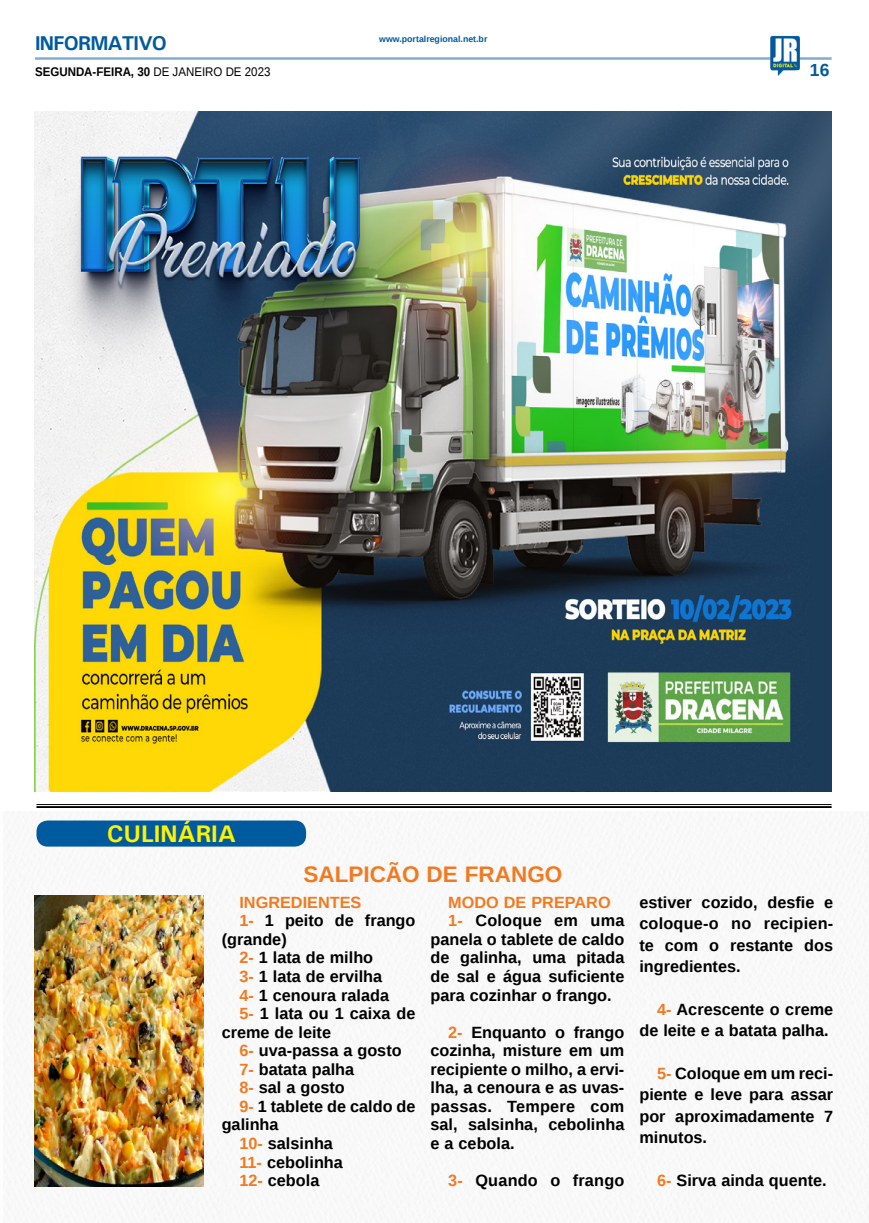
<style>
.page{position:relative;width:869px;height:1223px;background:#fff}
.page>*{position:absolute;margin:0;border:0;box-sizing:border-box;transform-origin:0 0}
.t1{font:700 24px "Univers";color:#fff200}
.TÍTULO{font:700 22.5px "Liberation Sans";color:#f17a21}
.TITULO_PG{font:700 20px "Univers";letter-spacing:-.04em;color:#005a9e}
.TÍTULO-2{font:700 17.5px "Liberation Sans";color:#005a9e}
.MATÉRIA{font:700 16.25px/18.5px "Liberation Sans";color:#000;text-align:justify}
.MATÉRIA-2{font:700 16.25px "Liberation Sans";color:#f17a21}
.DATA_PG{font:700 12.5px "Liberation Sans";color:#000;scale:.92 1}
.DATA_PG-2{font:700 8.75px "Liberation Sans";color:#005a9e}
.s1{font-weight:400}
.s2{color:#f17a21}
</style>
<div class="page">
<hr style="left:35px;top:57px;width:796px;height:3px;background:#005a9e">
<img style="left:769px;top:36px;width:30px;height:40px">
<img style="left:4px;top:811px;width:864px;height:411px">
<div style="left:36px;top:820px;width:270px;height:26px;background:#005b9e;border-radius:11px"></div>
<hr style="left:36px;top:804px;width:795px;height:1px;background:#000101">
<hr style="left:36px;top:806px;width:795px;height:2px;background:#000101">
<img style="left:34px;top:111px;width:797px;height:680px">
<img style="left:34px;top:896px;width:169px;height:290px">
<p class="TITULO_PG" style="left:35px;top:31px;width:133px">INFORMATIVO</p>
<p class="DATA_PG" style="left:35px;top:63px;width:257px">SEGUNDA-FEIRA, 30 <span class="s1">DE JANEIRO DE 2023</span></p>
<p class="DATA_PG-2" style="left:379px;top:33px;width:110px">www.portalregional.net.br</p>
<p class="TÍTULO-2" style="left:809px;top:58px;width:21px">16</p>
<p class="t1" style="left:107px;top:819px;width:130px">CULINÁRIA</p>
<p class="TÍTULO" style="left:303px;top:858px;width:260px">SALPICÃO DE FRANGO</p>
<p class="MATÉRIA-2" style="left:239px;top:891px;width:123px">INGREDIENTES</p>
<p class="MATÉRIA" style="left:221px;top:911px;width:195px;text-indent:18px"><span class="s2">1-</span> 1 peito de frango (grande)</p>
<p class="MATÉRIA" style="left:239px;top:948px;width:135px"><span class="s2">2-</span> 1 lata de milho</p>
<p class="MATÉRIA" style="left:239px;top:966px;width:144px"><span class="s2">3-</span> 1 lata de ervilha</p>
<p class="MATÉRIA" style="left:239px;top:985px;width:151px"><span class="s2">4-</span> 1 cenoura ralada</p>
<p class="MATÉRIA" style="left:221px;top:1003px;width:195px;text-indent:18px"><span class="s2">5-</span> 1 lata ou 1 caixa de creme de leite</p>
<p class="MATÉRIA" style="left:239px;top:1041px;width:164px"><span class="s2">6-</span> uva-passa a gosto</p>
<p class="MATÉRIA" style="left:239px;top:1059px;width:116px"><span class="s2">7-</span> batata palha</p>
<p class="MATÉRIA" style="left:239px;top:1078px;width:107px"><span class="s2">8-</span> sal a gosto</p>
<p class="MATÉRIA" style="left:221px;top:1096px;width:195px;text-indent:18px"><span class="s2">9-</span> 1 tablete de caldo de galinha</p>
<p class="MATÉRIA" style="left:239px;top:1133px;width:95px"><span class="s2">10-</span> salsinha</p>
<p class="MATÉRIA" style="left:239px;top:1152px;width:105px"><span class="s2">11-</span> cebolinha</p>
<p class="MATÉRIA" style="left:239px;top:1170px;width:81px"><span class="s2">12-</span> cebola</p>
<p class="MATÉRIA-2" style="left:448px;top:891px;width:164px">MODO DE PREPARO</p>
<p class="MATÉRIA" style="left:430px;top:911px;width:195px;text-indent:18px"><span class="s2">1-</span> Coloque em uma panela o tablete de caldo de galinha, uma pitada de sal e água suficiente para cozinhar o frango.</p>
<p class="MATÉRIA" style="left:430px;top:1022px;width:195px;text-indent:18px"><span class="s2">2-</span> Enquanto o frango cozinha, misture em um recipiente o milho, a ervi&shy;lha, a cenoura e as uvas&shy;passas. Tempere com sal, salsinha, cebolinha e a cebola.</p>
<p class="MATÉRIA" style="left:448px;top:1170px;width:177px"><span class="s2">3-</span> Quando o frango</p>
<p class="MATÉRIA" style="left:639px;top:891px;width:195px;line-height:21.4px">estiver cozido, desfie e coloque-o no recipien&shy;te com o restante dos ingredientes.</p>
<p class="MATÉRIA" style="left:639px;top:998px;width:195px;line-height:21.4px;text-align:right"><span class="s2">4-</span> Acrescente o creme de leite e a batata palha.</p>
<p class="MATÉRIA" style="left:639px;top:1062px;width:195px;line-height:21.4px;text-indent:18px"><span class="s2">5-</span> Coloque em um reci&shy;piente e leve para assar por aproximadamente 7 minutos.</p>
<p class="MATÉRIA" style="left:656px;top:1170px;width:171px"><span class="s2">6-</span> Sirva ainda quente.</p>
</div>
